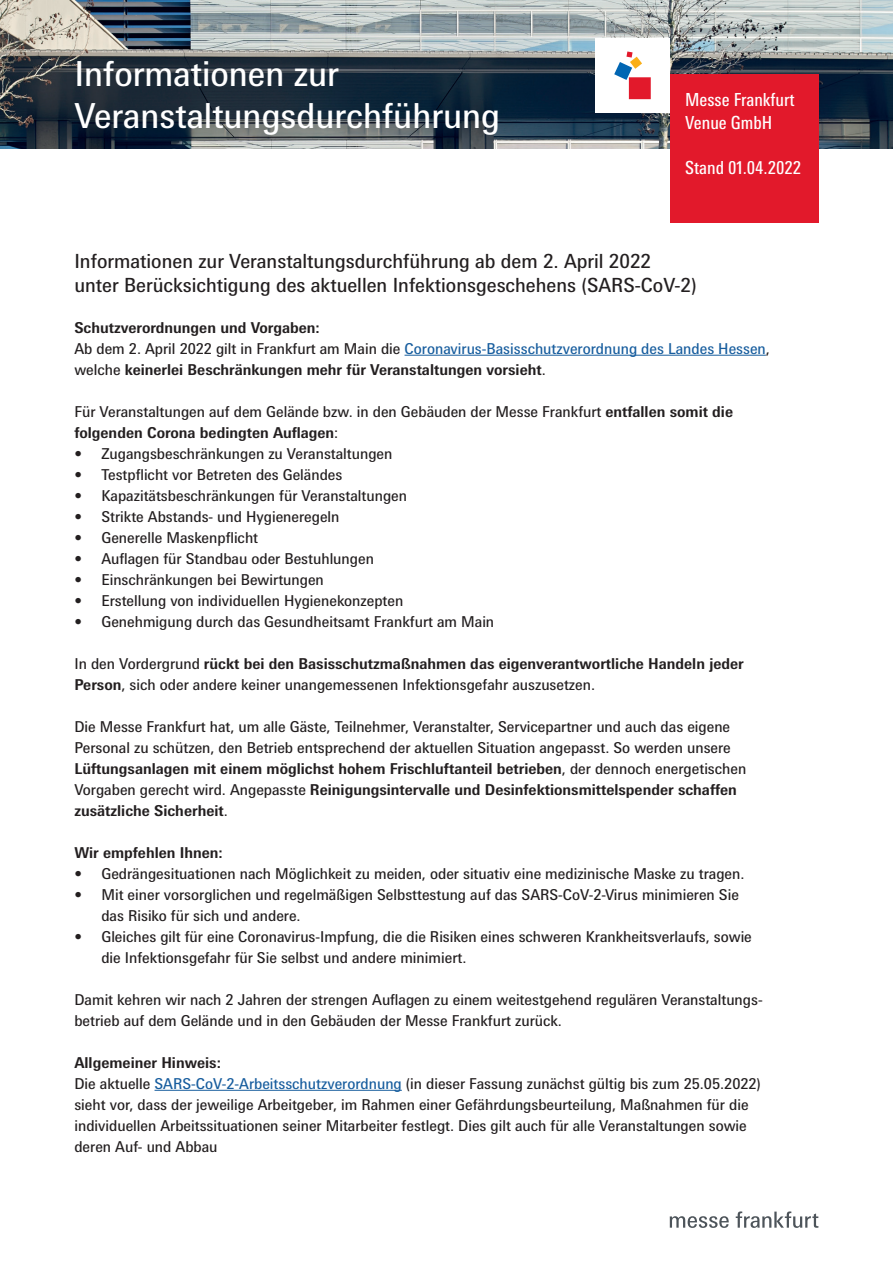
<style>
.page{position:relative;width:893px;height:1263px;background:#fff}
.page>*{position:absolute;margin:0;border:0;box-sizing:border-box;transform-origin:0 0}
.t1{font:34.5px/42px "Messe Univers";color:#fff}
.t2{font:19.5px/24px "Messe Univers";color:#231f20}
.t3{font:condensed 18px/22.5px "Messe Univers";color:#fff}
.t4{font:15px/21px "Messe Univers";color:#231f20}
.t5{font:700 15px/21px "Messe Univers";color:#231f20}
.s1{font-weight:400}
.s2{font-weight:400;color:#175d9e}
.s3{font-weight:700}
.s4{color:#175d9e}
</style>
<div class="page">
<img style="left:0;top:0;width:893px;height:149px">
<div style="left:595px;top:38px;width:75px;height:75px;background:#fff"></div>
<svg style="left:614px;top:51px;width:37px;height:48px"></svg>
<hr style="left:405px;top:355px;width:361px;height:1px;background:#175d9e">
<hr style="left:155px;top:1090px;width:247px;height:1px;background:#175d9e">
<div style="left:670px;top:74px;width:149px;height:149px;background:#e2192b"></div>
<svg style="left:670px;top:1216px;width:59px;height:12px"></svg>
<svg style="left:736px;top:1211px;width:82px;height:17px"></svg>
<h1 class="t1" style="left:74px;top:52px;width:427px">Informationen zur<br>Veranstaltungsdurchführung</h1>
<p class="t3" style="left:685px;top:88px;width:111px">Messe Frankfurt<br>Venue GmbH</p>
<p class="t3" style="left:685px;top:156px;width:117px">Stand 01.04.2022</p>
<h2 class="t2" style="left:74px;top:249px;width:624px">Informationen zur Veranstaltungsdurchführung ab dem 2. April 2022 unter Berücksichtigung des aktuellen Infektionsgeschehens (SARS-CoV-2)</h2>
<p class="t5" style="left:74px;top:317px;width:697px">Schutzverordnungen und Vorgaben:<br><span class="s1">Ab dem 2. April 2022 gilt in Frankfurt am Main die</span> <span class="s2">Coronavirus-Basisschutzverordnung des Landes Hessen</span><span class="s1">, welche</span> keinerlei Beschränkungen mehr für Veranstaltungen vorsieht<span class="s1">.</span></p>
<p class="t4" style="left:74px;top:401px;width:660px">Für Veranstaltungen auf dem Gelände bzw. in den Gebäuden der Messe Frankfurt <span class="s3">entfallen somit die folgenden Corona bedingten Auflagen</span>:</p>
<p class="t4" style="left:74px;top:443px;width:320px">• Zugangsbeschränkungen zu Veranstaltungen</p>
<p class="t4" style="left:74px;top:464px;width:269px">• Testpflicht vor Betreten des Geländes</p>
<p class="t4" style="left:74px;top:485px;width:334px">• Kapazitätsbeschränkungen für Veranstaltungen</p>
<p class="t4" style="left:74px;top:506px;width:267px">• Strikte Abstands- und Hygieneregeln</p>
<p class="t4" style="left:74px;top:527px;width:185px">• Generelle Maskenpflicht</p>
<p class="t4" style="left:74px;top:548px;width:301px">• Auflagen für Standbau oder Bestuhlungen</p>
<p class="t4" style="left:74px;top:569px;width:251px">• Einschränkungen bei Bewirtungen</p>
<p class="t4" style="left:74px;top:590px;width:330px">• Erstellung von individuellen Hygienekonzepten</p>
<p class="t4" style="left:74px;top:611px;width:421px">• Genehmigung durch das Gesundheitsamt Frankfurt am Main</p>
<p class="t4" style="left:74px;top:653px;width:671px">In den Vordergrund <span class="s3">rückt bei den Basisschutzmaßnahmen das eigenverantwortliche Handeln jeder<br>Person</span>, sich oder andere keiner unangemessenen Infektionsgefahr auszusetzen.</p>
<p class="t4" style="left:74px;top:716px;width:673px">Die Messe Frankfurt hat, um alle Gäste, Teilnehmer, Veranstalter, Servicepartner und auch das eigene Personal zu schützen, den Betrieb entsprechend der aktuellen Situation angepasst. So werden unsere <span class="s3">Lüftungsanlagen mit einem möglichst hohem Frischluftanteil betrieben</span>, der dennoch energetischen Vorgaben gerecht wird. Angepasste <span class="s3">Reinigungsintervalle und Desinfektionsmittelspender schaffen zusätzliche Sicherheit</span>.</p>
<p class="t5" style="left:74px;top:842px;width:150px">Wir empfehlen Ihnen:</p>
<p class="t4" style="left:74px;top:863px;width:672px">• Gedrängesituationen nach Möglichkeit zu meiden, oder situativ eine medizinische Maske zu tragen.</p>
<p class="t4" style="left:101px;top:884px;width:639px;text-indent:-27px">• Mit einer vorsorglichen und regelmäßigen Selbsttestung auf das SARS-CoV-2-Virus minimieren Sie das Risiko für sich und andere.</p>
<p class="t4" style="left:101px;top:926px;width:652px;text-indent:-27px">• Gleiches gilt für eine Coronavirus-Impfung, die die Risiken eines schweren Krankheitsverlaufs, sowie die Infektionsgefahr für Sie selbst und andere minimiert.</p>
<p class="t4" style="left:74px;top:989px;width:690px">Damit kehren wir nach 2 Jahren der strengen Auflagen zu einem weitestgehend regulären Veranstaltungs&shy;betrieb auf dem Gelände und in den Gebäuden der Messe Frankfurt zurück.</p>
<p class="t4" style="left:74px;top:1052px;width:688px"><span class="s3">Allgemeiner Hinweis:<br></span>Die aktuelle <span class="s4">SARS-CoV-2-Arbeitsschutzverordnung</span> (in dieser Fassung zunächst gültig bis zum 25.05.2022) sieht vor, dass der jeweilige Arbeitgeber, im Rahmen einer Gefährdungsbeurteilung, Maßnahmen für die individuellen Arbeitssituationen seiner Mitarbeiter festlegt. Dies gilt auch für alle Veranstaltungen sowie deren Auf- und Abbau</p>
</div>
